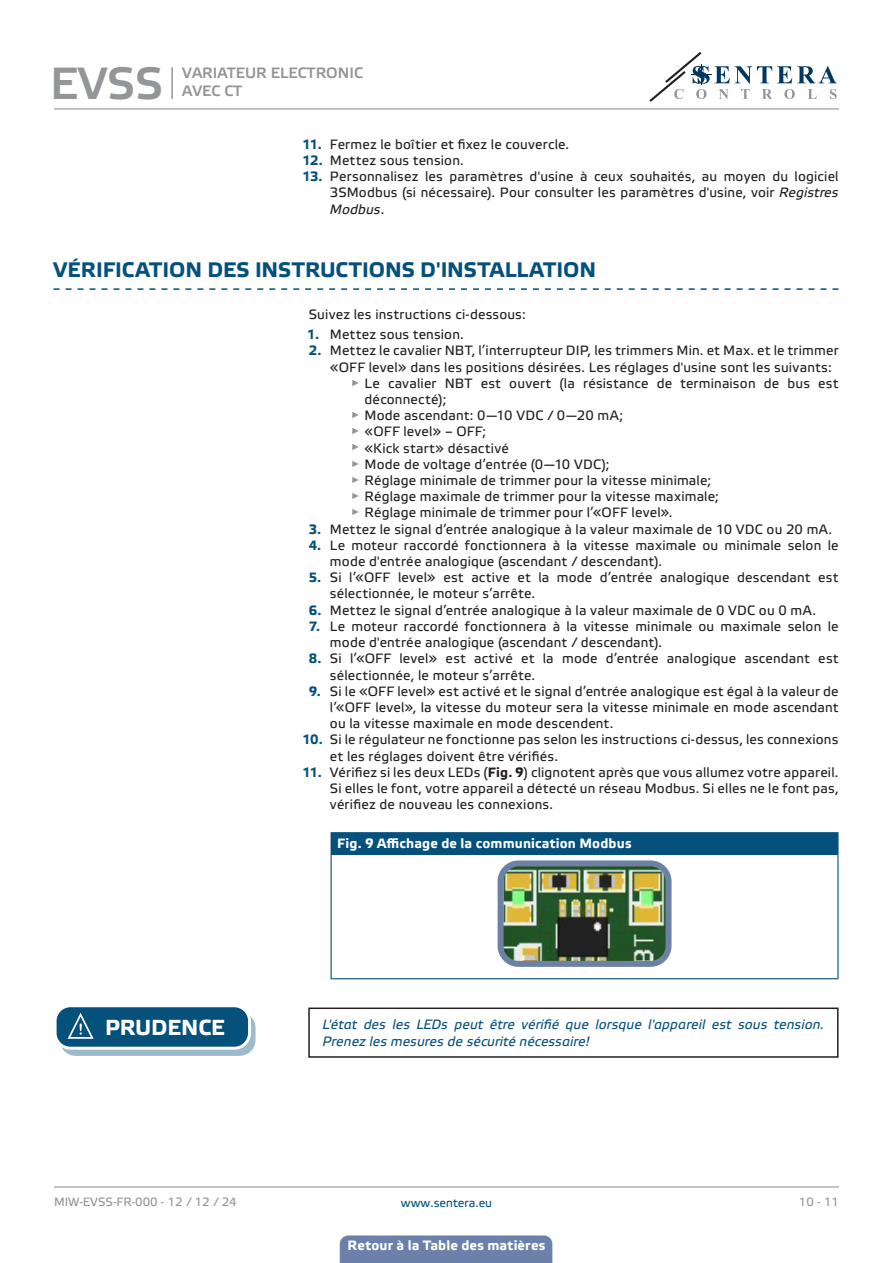
<style>
.page{position:relative;width:893px;height:1263px;background:#fff}
.page>*{position:absolute;margin:0;border:0;box-sizing:border-box;transform-origin:0 0}
.t1{font:45px "Etelka Medium Pro";color:#939598}
.t2{font:700 21.75px "Etelka Text Pro";letter-spacing:-.005em;color:#fff}
.t3{font:700 21px "Etelka Text Pro";color:#06517c}
.t4{font:15px/18px "Etelka Medium Pro";color:#939598}
.Numbering{font:13.5px/16.2px "Etelka Text Pro";letter-spacing:.015em;color:#231f20}
.attention{font:italic 13.5px/16.2px "Etelka Text Pro";letter-spacing:.01em;color:#06517c}
.table_text{font:700 13.5px "Etelka Text Pro";letter-spacing:.01em;color:#fff}
.t5{font:12px "Etelka Text Pro";color:#939598}
.t6{font:12px "Etelka Text Pro";color:#06517c}
.s1{font-weight:700;color:#06517c}
.s2{font-style:italic}
.s3{font-weight:700}
</style>
<div class="page">
<hr style="left:54px;top:108px;width:785px;height:1px;background:#939598">
<hr style="left:54px;top:1186px;width:785px;height:1px;background:#939598">
<svg style="left:649px;top:52px;width:188px;height:50px"></svg>
<div style="left:340px;top:1235px;width:212px;height:28px;background:#6c81aa"></div>
<svg style="left:54px;top:288px;width:784px;height:2px"></svg>
<div style="left:331px;top:833px;width:507px;height:21px;background:#06517c"></div>
<hr style="left:331px;top:832px;width:507px;height:1px;background:#06517c">
<hr style="left:331px;top:854px;width:1px;height:124px;background:#06517c">
<hr style="left:837px;top:854px;width:1px;height:124px;background:#06517c">
<hr style="left:331px;top:978px;width:507px;height:1px;background:#06517c">
<img style="left:505px;top:867px;width:159px;height:93px">
<div style="left:498px;top:860px;width:173px;height:107px;border:6px solid #6d81a2;border-radius:18px"></div>
<div style="left:60px;top:1013px;width:195px;height:42px;background:#9cbacb;border-radius:15px"></div>
<div style="left:60px;top:1012px;width:196px;height:44px;border:1px solid #06517c;border-radius:15px"></div>
<div style="left:55px;top:1006px;width:195px;height:42px;background:#06517c;border-radius:15px"></div>
<div style="left:54px;top:1004px;width:197px;height:46px;border:3px solid #fff;border-radius:15px"></div>
<svg style="left:66px;top:1013px;width:38px;height:36px"></svg>
<div style="left:308px;top:1007px;width:530px;height:51px;border:2px solid #231f20"></div>
<hr style="left:171px;top:67px;width:2px;height:32px;background:#939598">
<h1 class="t1" style="left:50px;top:59px;width:115px">EVSS</h1>
<p class="t4" style="left:182px;top:65px;width:182px">VARIATEUR ELECTRONIC<br>AVEC CT</p>
<p class="Numbering" style="left:302px;top:137px;width:268px"><span class="s1">11.</span> Fermez le boîtier et fixez le couvercle.</p>
<p class="Numbering" style="left:302px;top:153px;width:163px"><span class="s1">12.</span> Mettez sous tension.</p>
<p class="Numbering" style="left:330px;top:169px;width:510px;text-align:justify;text-indent:-28px"><span class="s1">13.</span> Personnalisez les paramètres d'usine à ceux souhaités, au moyen du logiciel 3SModbus (si nécessaire). Pour consulter les paramètres d'usine, voir <span class="s2">Registres Modbus</span>.</p>
<p class="t3" style="left:54px;top:258px;width:544px">VÉRIFICATION DES INSTRUCTIONS D'INSTALLATION</p>
<p class="Numbering" style="left:309px;top:307px;width:219px">Suivez les instructions ci-dessous:</p>
<p class="Numbering" style="left:307px;top:327px;width:158px"><span class="s1">1.</span> Mettez sous tension.</p>
<p class="Numbering" style="left:330px;top:343px;width:510px;text-indent:-21px"><span class="s1">2.</span> Mettez le cavalier NBT, l’interrupteur DIP, les trimmers Min. et Max. et le trimmer «OFF level» dans les positions désirées. Les réglages d'usine sont les suivants:</p>
<p class="Numbering" style="left:365px;top:376px;width:475px;text-indent:-13px"><sup>►</sup> Le cavalier NBT est ouvert (la résistance de terminaison de bus est déconnecté);</p>
<p class="Numbering" style="left:351px;top:408px;width:273px"><sup>►</sup> Mode ascendant: 0—10 VDC / 0—20 mA;</p>
<p class="Numbering" style="left:351px;top:424px;width:136px"><sup>►</sup> «OFF level» – OFF;</p>
<p class="Numbering" style="left:351px;top:441px;width:159px"><sup>►</sup> «Kick start» désactivé</p>
<p class="Numbering" style="left:351px;top:457px;width:260px"><sup>►</sup> Mode de voltage d’entrée (0—10 VDC);</p>
<p class="Numbering" style="left:351px;top:473px;width:361px"><sup>►</sup> Réglage minimale de trimmer pour la vitesse minimale;</p>
<p class="Numbering" style="left:351px;top:489px;width:369px"><sup>►</sup> Réglage maximale de trimmer pour la vitesse maximale;</p>
<p class="Numbering" style="left:351px;top:505px;width:323px"><sup>►</sup> Réglage minimale de trimmer pour l’«OFF level».</p>
<p class="Numbering" style="left:309px;top:522px;width:525px"><span class="s1">3.</span> Mettez le signal d’entrée analogique à la valeur maximale de 10 VDC ou 20 mA.</p>
<p class="Numbering" style="left:330px;top:538px;width:510px;text-indent:-21px"><span class="s1">4.</span> Le moteur raccordé fonctionnera à la vitesse maximale ou minimale selon le mode d'entrée analogique (ascendant / descendant).</p>
<p class="Numbering" style="left:330px;top:570px;width:510px;text-indent:-21px"><span class="s1">5.</span> Si l’«OFF level» est active et la mode d’entrée analogique descendant est sélectionnée, le moteur s’arrête.</p>
<p class="Numbering" style="left:309px;top:603px;width:509px"><span class="s1">6.</span> Mettez le signal d’entrée analogique à la valeur maximale de 0 VDC ou 0 mA.</p>
<p class="Numbering" style="left:330px;top:619px;width:510px;text-indent:-21px"><span class="s1">7.</span> Le moteur raccordé fonctionnera à la vitesse minimale ou maximale selon le mode d'entrée analogique (ascendant / descendant).</p>
<p class="Numbering" style="left:330px;top:651px;width:510px;text-indent:-21px"><span class="s1">8.</span> Si l’«OFF level» est activé et la mode d’entrée analogique ascendant est sélectionnée, le moteur s’arrête.</p>
<p class="Numbering" style="left:330px;top:684px;width:510px;text-align:justify;text-indent:-21px"><span class="s1">9.</span> Si le «OFF level» est activé et le signal d’entrée analogique est égal à la valeur de l’«OFF level», la vitesse du moteur sera la vitesse minimale en mode ascendant ou la vitesse maximale en mode descendent.</p>
<p class="Numbering" style="left:330px;top:732px;width:510px;text-indent:-28px"><span class="s1">10.</span> Si le régulateur ne fonctionne pas selon les instructions ci-dessus, les connexions et les réglages doivent être vérifiés.</p>
<p class="Numbering" style="left:330px;top:765px;width:510px;text-align:justify;text-indent:-28px"><span class="s1">11.</span> Vérifiez si les deux LEDs (<span class="s3">Fig. 9</span>) clignotent après que vous allumez votre appareil.<br>Si elles le font, votre appareil a détecté un réseau Modbus. Si elles ne le font pas, vérifiez de nouveau les connexions.</p>
<p class="table_text" style="left:337px;top:836px;width:296px">Fig. 9 Affichage de la communication Modbus</p>
<p class="t2" style="left:105px;top:1015px;width:121px">PRUDENCE</p>
<p class="attention" style="left:323px;top:1017px;width:503px">L'état des les LEDs peut être vérifié que lorsque l'appareil est sous tension.<br>Prenez les mesures de sécurité nécessaire!</p>
<p class="t5" style="left:54px;top:1195px;width:184px">MIW-EVSS-FR-000 - 12 / 12 / 24</p>
<p class="t6" style="left:401px;top:1196px;width:93px">www.sentera.eu</p>
<p class="t5" style="left:799px;top:1195px;width:42px">10 - 11</p>
<p class="table_text" style="left:348px;top:1238px;width:199px">Retour à la Table des matières</p>
</div>
